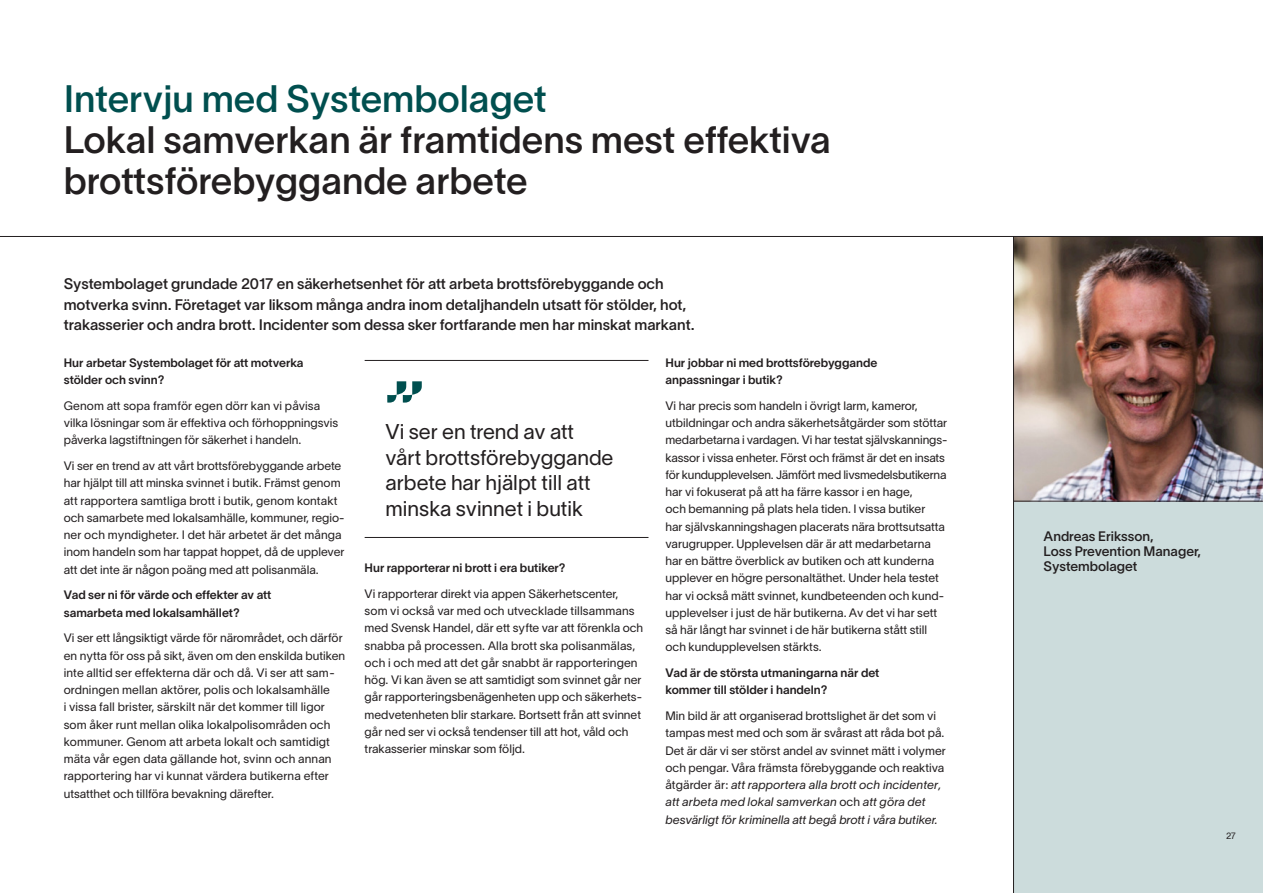
<style>
.page{position:relative;width:1263px;height:893px;background:#fff}
.page>*{position:absolute;margin:0;border:0;box-sizing:border-box;transform-origin:0 0}
.RUBRIK{font:37.5px/41.2px "Lausanne 500";color:#231f20}
.CITAT{font:21px/25.5px "Lausanne 300";color:#231f20}
.INGRESS{font:15px/20.2px "Lausanne 500";color:#231f20}
.Text_till_grafik_bildtext{font:13.5px/15px "Lausanne 500";color:#231f20}
.BRÖD{font:12px/17.2px "Lausanne 300";color:#231f20}
.Brödrubrik{font:12px/17.2px "Lausanne 600";color:#231f20}
.t1{font:9px "Lausanne 300";color:#231f20}
.s1{color:#004f4f}
.s2{font-style:italic}
</style>
<div class="page">
<div style="left:1014px;top:501px;width:249px;height:392px;background:#ccdcdc"></div>
<img style="left:1014px;top:237px;width:249px;height:264px">
<hr style="left:365px;top:360px;width:283px;height:1px;background:#231f20">
<hr style="left:365px;top:537px;width:283px;height:1px;background:#231f20">
<svg style="left:387px;top:381px;width:35px;height:22px"></svg>
<hr style="left:1013px;top:236px;width:1px;height:657px;background:#231f20">
<hr style="left:1013px;top:501px;width:250px;height:1px;background:#231f20">
<hr style="left:0;top:236px;width:1263px;height:1px;background:#231f20">
<p class="RUBRIK" style="left:64px;top:77px;width:769px"><span class="s1">Intervju med Systembolaget<br></span>Lokal samverkan är framtidens mest effektiva brottsförebyggande arbete</p>
<p class="INGRESS" style="left:64px;top:274px;width:632px">Systembolaget grundade 2017 en säkerhetsenhet för att arbeta brottsförebyggande och motverka svinn. Företaget var liksom många andra inom detaljhandeln utsatt för stölder, hot, trakasserier och andra brott. Incidenter som dessa sker fortfarande men har minskat markant.</p>
<p class="Brödrubrik" style="left:64px;top:354px;width:241px">Hur arbetar Systembolaget för att motverka stölder och svinn?</p>
<p class="BRÖD" style="left:64px;top:397px;width:276px">Genom att sopa framför egen dörr kan vi påvisa vilka lösningar som är effektiva och förhoppningsvis påverka lagstiftningen för säkerhet i handeln.</p>
<p class="BRÖD" style="left:64px;top:457px;width:282px">Vi ser en trend av att vårt brottsförebyggande arbete har hjälpt till att minska svinnet i butik. Främst genom att rapportera samtliga brott i butik, genom kontakt och samarbete med lokalsamhälle, kommuner, regio&shy;ner och myndigheter. I det här arbetet är det många inom handeln som har tappat hoppet, då de upplever att det inte är någon poäng med att polisanmäla.</p>
<p class="Brödrubrik" style="left:64px;top:586px;width:209px">Vad ser ni för värde och effekter av att samarbeta med lokalsamhället?</p>
<p class="BRÖD" style="left:64px;top:629px;width:283px">Vi ser ett långsiktigt värde för närområdet, och därför en nytta för oss på sikt, även om den enskilda butiken inte alltid ser effekterna där och då. Vi ser att sam&shy;ordningen mellan aktörer, polis och lokalsamhälle<br>i vissa fall brister, särskilt när det kommer till ligor som åker runt mellan olika lokalpolisområden och kommuner. Genom att arbeta lokalt och samtidigt mäta vår egen data gällande hot, svinn och annan rapportering har vi kunnat värdera butikerna efter utsatthet och tillföra bevakning därefter.</p>
<p class="CITAT" style="left:386px;top:419px;width:229px">Vi ser en trend av att vårt brottsförebyggande arbete har hjälpt till att minska svinnet i butik</p>
<p class="Brödrubrik" style="left:365px;top:559px;width:202px">Hur rapporterar ni brott i era butiker?</p>
<p class="BRÖD" style="left:365px;top:585px;width:280px">Vi rapporterar direkt via appen Säkerhetscenter, som vi också var med och utvecklade tillsammans med Svensk Handel, där ett syfte var att förenkla och snabba på processen. Alla brott ska polisanmälas, och i och med att det går snabbt är rapporteringen hög. Vi kan även se att samtidigt som svinnet går ner går rapporteringsbenägenheten upp och säkerhets&shy;medvetenheten blir starkare. Bortsett från att svinnet går ned ser vi också tendenser till att hot, våld och trakasserier minskar som följd.</p>
<p class="Brödrubrik" style="left:665px;top:354px;width:213px">Hur jobbar ni med brottsförebyggande anpassningar i butik?</p>
<p class="BRÖD" style="left:665px;top:397px;width:283px">Vi har precis som handeln i övrigt larm, kameror, utbildningar och andra säkerhetsåtgärder som stöttar medarbetarna i vardagen. Vi har testat självskannings&shy;kassor i vissa enheter. Först och främst är det en insats för kundupplevelsen. Jämfört med livsmedelsbutikerna har vi fokuserat på att ha färre kassor i en hage,<br>och bemanning på plats hela tiden. I vissa butiker<br>har självskanningshagen placerats nära brottsutsatta varugrupper. Upplevelsen där är att medarbetarna har en bättre överblick av butiken och att kunderna upplever en högre personaltäthet. Under hela testet har vi också mätt svinnet, kundbeteenden och kund&shy;upplevelser i just de här butikerna. Av det vi har sett så här långt har svinnet i de här butikerna stått still och kundupplevelsen stärkts.</p>
<p class="Brödrubrik" style="left:665px;top:664px;width:215px">Vad är de största utmaningarna när det kommer till stölder i handeln?</p>
<p class="BRÖD" style="left:665px;top:707px;width:282px">Min bild är att organiserad brottslighet är det som vi tampas mest med och som är svårast att råda bot på.<br>Det är där vi ser störst andel av svinnet mätt i volymer och pengar. Våra främsta förebyggande och reaktiva åtgärder är: <span class="s2">att rapportera alla brott och incidenter, att arbeta med lokal samverkan</span> och <span class="s2">att göra det besvärligt för kriminella att begå brott i våra butiker.</span></p>
<p class="Text_till_grafik_bildtext" style="left:1043px;top:528px;width:159px">Andreas Eriksson,<br>Loss Prevention Manager,<br>Systembolaget</p>
<p class="t1" style="left:1226px;top:830px;width:11px">27</p>
</div>
